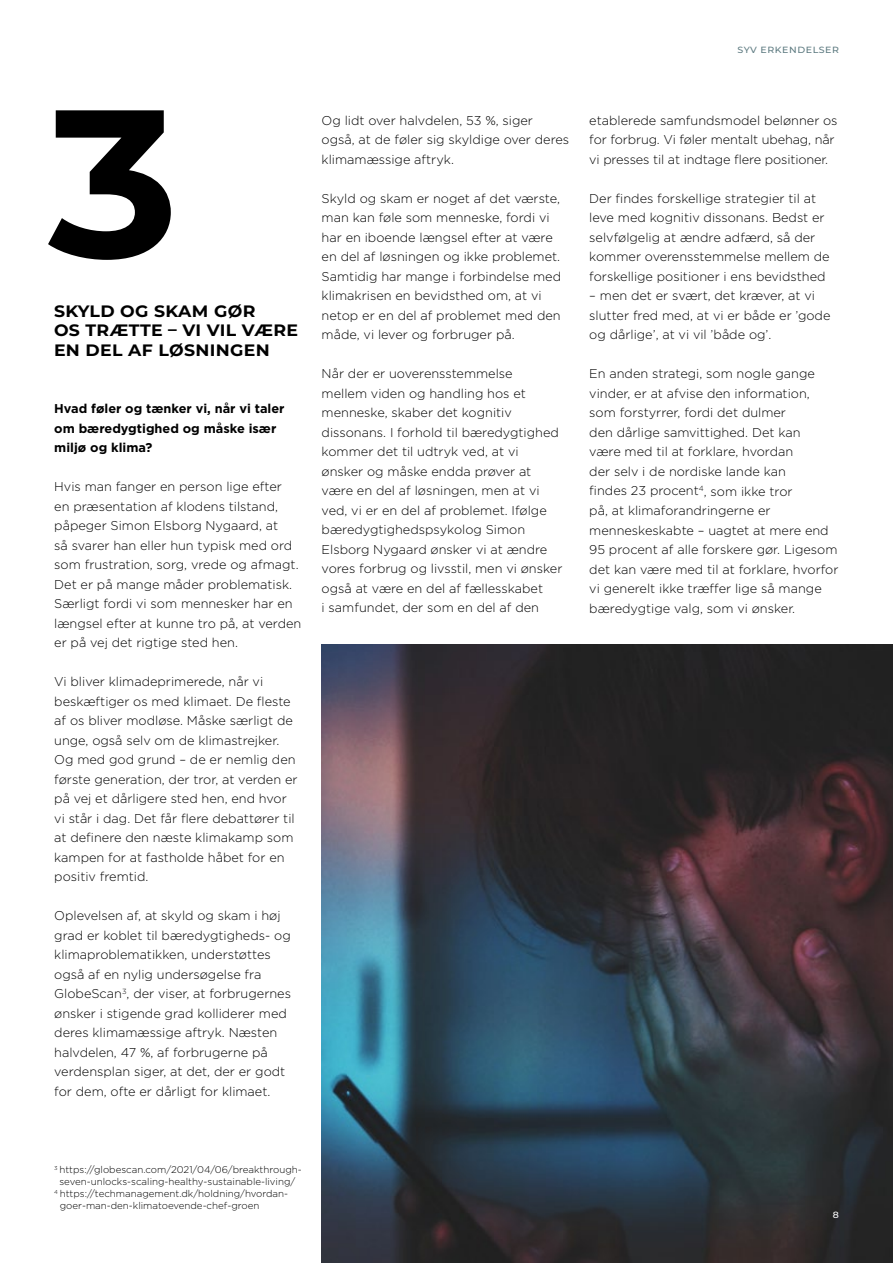
<style>
.page{position:relative;width:893px;height:1263px;background:#fff}
.page>*{position:absolute;margin:0;border:0;box-sizing:border-box;transform-origin:0 0}
.t1{font:700 210px "Montserrat";color:#000;scale:1.05 1}
.t2{font:700 16.5px/19.8px "Montserrat";letter-spacing:.02em;color:#000;scale:1.05 1}
.t3{font:300 12.75px/19.5px "Gotham";color:#000}
.t4{font:700 12.75px/19.5px "Gotham";color:#000}
.t5{font:300 9.75px "Gotham";color:#000}
.t6{font:500 9px "Montserrat";letter-spacing:.06em;color:#5e7b81;scale:1.05 1}
.t7{font:500 9px "Montserrat";color:#fff;scale:1.05 1}
</style>
<div class="page">
<img style="left:322px;top:645px;width:571px;height:618px">
<p class="t6" style="left:737px;top:43px;width:98px">SYV ERKENDELSER</p>
<h1 class="t1" style="left:48px;top:31px;width:126px">3</h1>
<p class="t2" style="left:54px;top:300px;width:234px">SKYLD OG SKAM GØR<br>OS TRÆTTE – VI VIL VÆRE<br>EN DEL AF LØSNINGEN</p>
<p class="t4" style="left:54px;top:399px;width:232px">Hvad føler og tænker vi, når vi taler om bæredygtighed og måske især miljø og klima?</p>
<p class="t3" style="left:54px;top:477px;width:249px">Hvis man fanger en person lige efter<br>en præsentation af klodens tilstand, påpeger Simon Elsborg Nygaard, at<br>så svarer han eller hun typisk med ord som frustration, sorg, vrede og afmagt.<br>Det er på mange måder problematisk.<br>Særligt fordi vi som mennesker har en længsel efter at kunne tro på, at verden er på vej det rigtige sted hen.</p>
<p class="t3" style="left:54px;top:671px;width:245px">Vi bliver klimadeprimerede, når vi beskæftiger os med klimaet. De fleste af os bliver modløse. Måske særligt de unge, også selv om de klimastrejker.<br>Og med god grund – de er nemlig den første generation, der tror, at verden er på vej et dårligere sted hen, end hvor vi står i dag. Det får flere debattører til at definere den næste klimakamp som kampen for at fastholde håbet for en positiv fremtid.</p>
<p class="t3" style="left:54px;top:905px;width:238px">Oplevelsen af, at skyld og skam i høj grad er koblet til bæredygtigheds- og klimaproblematikken, understøttes også af en nylig undersøgelse fra GlobeScan<sup>3</sup>, der viser, at forbrugernes ønsker i stigende grad kolliderer med deres klimamæssige aftryk. Næsten halvdelen, 47 %, af forbrugerne på verdensplan siger, at det, der er godt for dem, ofte er dårligt for klimaet.</p>
<p class="t3" style="left:322px;top:110px;width:249px">Og lidt over halvdelen, 53 %, siger også, at de føler sig skyldige over deres klimamæssige aftryk.</p>
<p class="t3" style="left:322px;top:188px;width:241px">Skyld og skam er noget af det værste, man kan føle som menneske, fordi vi har en iboende længsel efter at være en del af løsningen og ikke problemet.<br>Samtidig har mange i forbindelse med klimakrisen en bevidsthed om, at vi netop er en del af problemet med den måde, vi lever og forbruger på.</p>
<p class="t3" style="left:322px;top:364px;width:242px">Når der er uoverensstemmelse<br>mellem viden og handling hos et menneske, skaber det kognitiv dissonans. I forhold til bæredygtighed kommer det til udtryk ved, at vi ønsker og måske endda prøver at være en del af løsningen, men at vi ved, vi er en del af problemet. Ifølge bæredygtighedspsykolog Simon Elsborg Nygaard ønsker vi at ændre vores forbrug og livsstil, men vi ønsker også at være en del af fællesskabet<br>i samfundet, der som en del af den</p>
<p class="t3" style="left:589px;top:110px;width:250px">etablerede samfundsmodel belønner os for forbrug. Vi føler mentalt ubehag, når vi presses til at indtage flere positioner.</p>
<p class="t3" style="left:589px;top:188px;width:242px">Der findes forskellige strategier til at leve med kognitiv dissonans. Bedst er selvfølgelig at ændre adfærd, så der kommer overensstemmelse mellem de forskellige positioner i ens bevidsthed</p>
<p class="t3" style="left:589px;top:286px;width:243px">– men det er svært, det kræver, at vi slutter fred med, at vi er både er ’gode og dårlige’, at vi vil ’både og’.</p>
<p class="t3" style="left:589px;top:364px;width:251px">En anden strategi, som nogle gange vinder, er at afvise den information, som forstyrrer, fordi det dulmer<br>den dårlige samvittighed. Det kan<br>være med til at forklare, hvordan<br>der selv i de nordiske lande kan<br>findes 23 procent<sup>4</sup>, som ikke tror<br>på, at klimaforandringerne er menneskeskabte – uagtet at mere end 95 procent af alle forskere gør. Ligesom det kan være med til at forklare, hvorfor vi generelt ikke træffer lige så mange bæredygtige valg, som vi ønsker.</p>
<p class="t5" style="left:54px;top:1163px;width:249px"><sup>3</sup> https://globescan.com/2021/04/06/breakthrough-</p>
<p class="t5" style="left:59px;top:1175px;width:237px">seven-unlocks-scaling-healthy-sustainable-living/</p>
<p class="t5" style="left:54px;top:1187px;width:235px"><sup>4</sup> https://techmanagement.dk/holdning/hvordan-</p>
<p class="t5" style="left:60px;top:1199px;width:201px">goer-man-den-klimatoevende-chef-groen</p>
<p class="t7" style="left:833px;top:1208px;width:7px">8</p>
</div>
